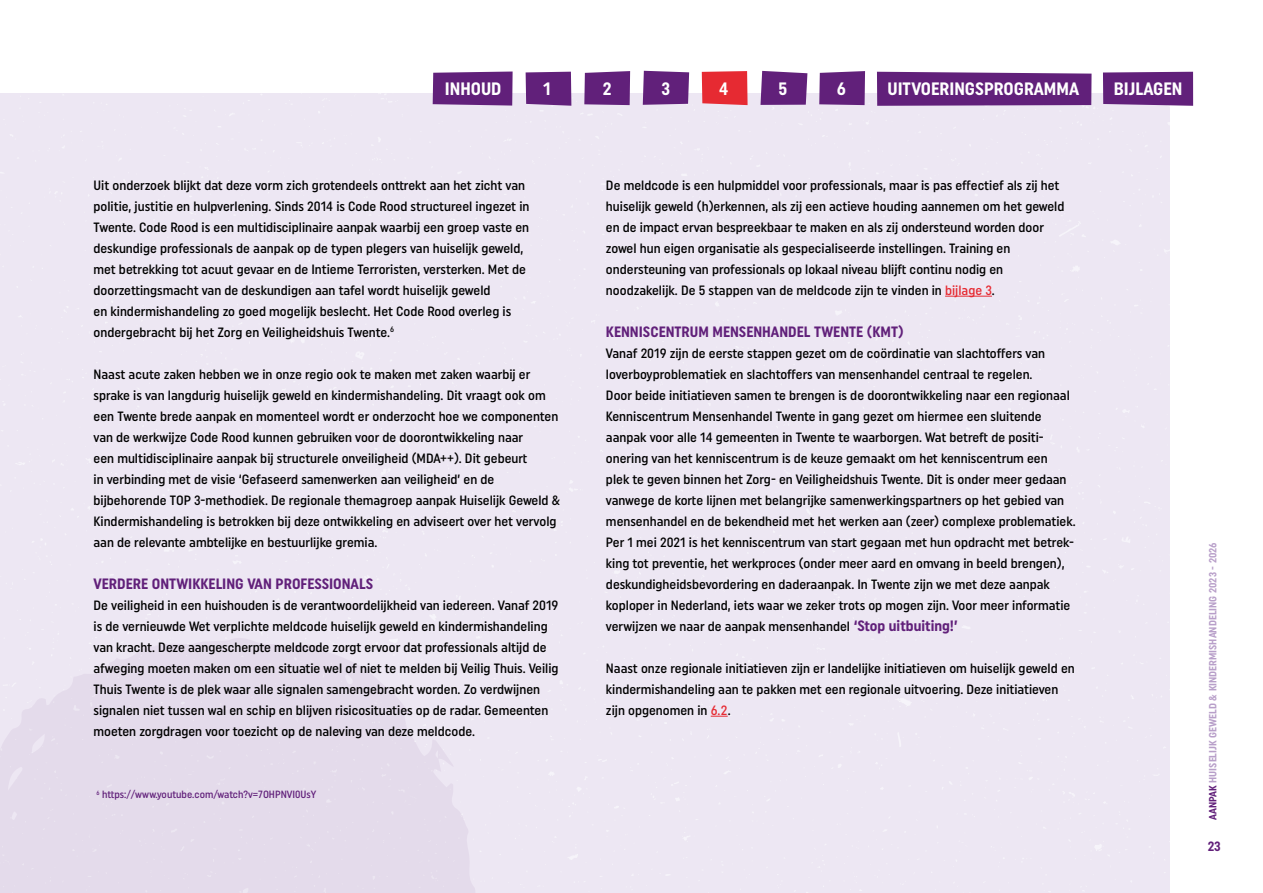
<style>
.page{position:relative;width:1263px;height:893px;background:#fff}
.page>*{position:absolute;margin:0;border:0;box-sizing:border-box;transform-origin:0 0}
.t1{font:700 18px "Uniform Condensed";color:#fff}
.t2{font:700 15px "Uniform Condensed";color:#61207a}
.t3{font:500 13.5px/21px "Uniform Condensed";color:#000}
.t4{font:700 13.5px "Uniform Condensed";color:#61207a}
.t5{font:700 10.5px "Uniform Condensed";color:#b89fc9}
.t6{font:500 10.5px "Uniform Condensed";color:#61207a}
.s1{color:#e62a32}
.s2{font-weight:700;font-size:15px;color:#61207a}
.s3{color:#61207a}
</style>
<div class="page">
<svg style="left:1103px;top:72px;width:90px;height:34px;background:#66277e"></svg>
<svg style="left:702px;top:71px;width:45px;height:34px;background:#e63139"></svg>
<svg style="left:643px;top:71px;width:46px;height:34px;background:#682b80"></svg>
<svg style="left:584px;top:71px;width:46px;height:34px;background:#682b80"></svg>
<div style="left:526px;top:72px;width:45px;height:34px;background:#61207a"></div>
<svg style="left:760px;top:71px;width:47px;height:34px;background:#6c2f83"></svg>
<svg style="left:819px;top:71px;width:46px;height:34px;background:#682b80"></svg>
<div style="left:877px;top:72px;width:214px;height:34px;background:#61207a"></div>
<svg style="left:433px;top:72px;width:80px;height:34px;background:#67297f"></svg>
<svg style="left:0;top:636px;width:480px;height:257px;background:#e5ddec"></svg>
<hr style="left:945px;top:296px;width:47px;height:1px;background:#e62a32">
<svg style="left:711px;top:716px;width:17px;height:1px"></svg>
<h1 class="t1" style="left:445px;top:77px;width:58px">INHOUD</h1>
<h1 class="t1" style="left:543px;top:77px;width:9px">1</h1>
<h1 class="t1" style="left:603px;top:77px;width:10px">2</h1>
<h1 class="t1" style="left:661px;top:77px;width:10px">3</h1>
<h1 class="t1" style="left:719px;top:77px;width:11px">4</h1>
<h1 class="t1" style="left:778px;top:77px;width:10px">5</h1>
<h1 class="t1" style="left:837px;top:77px;width:11px">6</h1>
<h1 class="t1" style="left:887px;top:77px;width:193px">UITVOERINGSPROGRAMMA</h1>
<h1 class="t1" style="left:1114px;top:77px;width:70px">BIJLAGEN</h1>
<p class="t3" style="left:94px;top:174px;width:437px">Uit onderzoek blijkt dat deze vorm zich grotendeels onttrekt aan het zicht van politie, justitie en hulpverlening. Sinds 2014 is Code Rood structureel ingezet in Twente. Code Rood is een multidisciplinaire aanpak waarbij een groep vaste en deskundige professionals de aanpak op de typen plegers van huiselijk geweld, met betrekking tot acuut gevaar en de Intieme Terroristen, versterken. Met de doorzettingsmacht van de deskundigen aan tafel wordt huiselijk geweld</p>
<p class="t3" style="left:94px;top:300px;width:419px">en kindermishandeling zo goed mogelijk beslecht. Het Code Rood overleg is ondergebracht bij het Zorg en Veiligheidshuis Twente.<sup>6</sup></p>
<p class="t3" style="left:94px;top:363px;width:468px">Naast acute zaken hebben we in onze regio ook te maken met zaken waarbij er sprake is van langdurig huiselijk geweld en kindermishandeling. Dit vraagt ook om een Twente brede aanpak en momenteel wordt er onderzocht hoe we componenten van de werkwijze Code Rood kunnen gebruiken voor de doorontwikkeling naar<br>een multidisciplinaire aanpak bij structurele onveiligheid (MDA++). Dit gebeurt<br>in verbinding met de visie ‘Gefaseerd samenwerken aan veiligheid’ en de bijbehorende TOP 3-methodiek. De regionale themagroep aanpak Huiselijk Geweld &amp; Kindermishandeling is betrokken bij deze ontwikkeling en adviseert over het vervolg aan de relevante ambtelijke en bestuurlijke gremia.</p>
<p class="t2" style="left:94px;top:575px;width:281px">VERDERE ONTWIKKELING VAN PROFESSIONALS</p>
<p class="t3" style="left:94px;top:594px;width:466px">De veiligheid in een huishouden is de verantwoordelijkheid van iedereen. Vanaf 2019 is de vernieuwde Wet verplichte meldcode huiselijk geweld en kindermishandeling van kracht. Deze aangescherpte meldcode zorgt ervoor dat professionals altijd de afweging moeten maken om een situatie wel of niet te melden bij Veilig Thuis. Veilig Thuis Twente is de plek waar alle signalen samengebracht worden. Zo verdwijnen signalen niet tussen wal en schip en blijven risicosituaties op de radar. Gemeenten moeten zorgdragen voor toezicht op de naleving van deze meldcode.</p>
<p class="t6" style="left:97px;top:788px;width:221px"><sup>6</sup> https://www.youtube.com/watch?v=7OHPNVI0UsY</p>
<p class="t3" style="left:606px;top:174px;width:460px">De meldcode is een hulpmiddel voor professionals, maar is pas effectief als zij het huiselijk geweld (h)erkennen, als zij een actieve houding aannemen om het geweld en de impact ervan bespreekbaar te maken en als zij ondersteund worden door zowel hun eigen organisatie als gespecialiseerde instellingen. Training en ondersteuning van professionals op lokaal niveau blijft continu nodig en noodzakelijk. De 5 stappen van de meldcode zijn te vinden in <span class="s1">bijlage 3</span>.</p>
<p class="t2" style="left:606px;top:323px;width:299px">KENNISCENTRUM MENSENHANDEL TWENTE (KMT)</p>
<p class="t3" style="left:606px;top:342px;width:471px">Vanaf 2019 zijn de eerste stappen gezet om de coördinatie van slachtoffers van loverboyproblematiek en slachtoffers van mensenhandel centraal te regelen.<br>Door beide initiatieven samen te brengen is de doorontwikkeling naar een regionaal Kenniscentrum Mensenhandel Twente in gang gezet om hiermee een sluitende aanpak voor alle 14 gemeenten in Twente te waarborgen. Wat betreft de positi&shy;onering van het kenniscentrum is de keuze gemaakt om het kenniscentrum een<br>plek te geven binnen het Zorg- en Veiligheidshuis Twente. Dit is onder meer gedaan vanwege de korte lijnen met belangrijke samenwerkingspartners op het gebied van mensenhandel en de bekendheid met het werken aan (zeer) complexe problematiek.<br>Per 1 mei 2021 is het kenniscentrum van start gegaan met hun opdracht met betrek&shy;king tot preventie, het werkproces (onder meer aard en omvang in beeld brengen), deskundigheidsbevordering en daderaanpak. In Twente zijn we met deze aanpak koploper in Nederland, iets waar we zeker trots op mogen zijn. Voor meer informatie verwijzen we naar de aanpak mensenhandel <span class="s2">‘Stop uitbuiting!’</span></p>
<p class="t3" style="left:606px;top:657px;width:470px">Naast onze regionale initiatieven zijn er landelijke initiatieven om huiselijk geweld en kindermishandeling aan te pakken met een regionale uitvoering. Deze initiatieven zijn opgenomen in <span class="s1">6.2</span>.</p>
<p class="t5" style="left:1207px;top:820px;width:279px;rotate:-90deg"><span class="s3">AANPAK</span> HUISELIJK GEWELD &amp; KINDERMISHANDELING 2023 - 2026</p>
<p class="t4" style="left:1208px;top:838px;width:15px">23</p>
</div>
